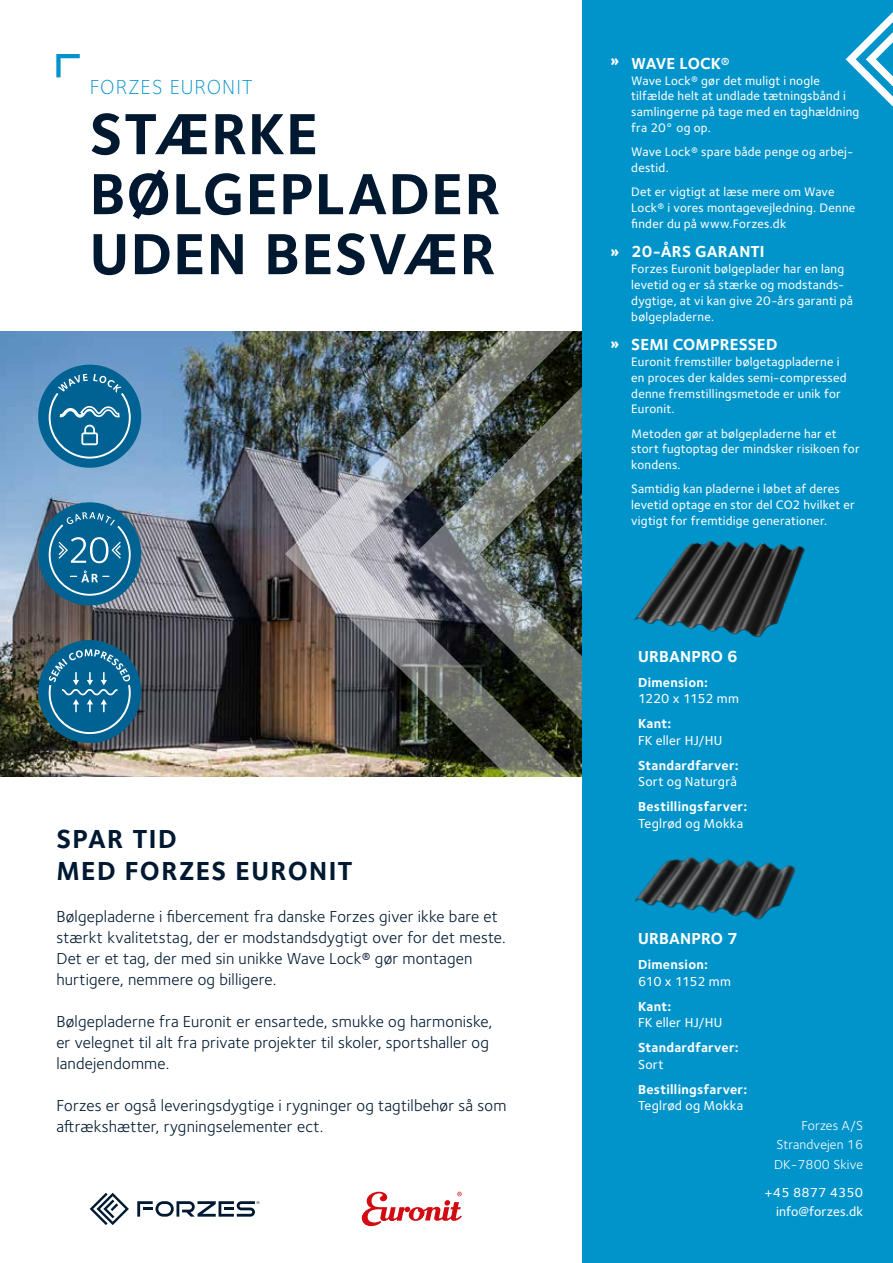
<style>
.page{position:relative;width:893px;height:1263px;background:#fff}
.page>*{position:absolute;margin:0;border:0;box-sizing:border-box;transform-origin:0 0}
.t1{font:700 60px/60px "Foundry Sterling";letter-spacing:.02em;color:#001930}
.t2{font:700 27px/32.4px "Foundry Sterling";letter-spacing:.055em;color:#001930}
.t3{font:300 21px "Foundry Sterling";letter-spacing:.05em;color:#0094cb}
.t4{font:700 18px "Foundry Sterling";color:#fff}
.t5{font:16.5px/21px "Foundry Sterling";letter-spacing:.01em;color:#001930}
.t6{font:700 16.5px "Foundry Sterling";letter-spacing:.01em;color:#fff}
.t7{font:700 13.5px "Foundry Sterling";letter-spacing:.02em;color:#fff}
.t8{font:500 13.5px/19.5px "Foundry Sterling";letter-spacing:.015em;color:#fff;text-align:right}
.t9{font:13.5px/19.5px "Foundry Sterling";letter-spacing:.01em;color:#fff;text-align:justify}
.t10{font:500 13.5px "Foundry Sterling";letter-spacing:-.03em;color:#fff}
.t11{font:500 13.5px "Foundry Sterling";letter-spacing:-.045em;color:#fff}
.t12{font:500 12.75px/15.8px "Foundry Sterling";letter-spacing:.02em;color:#fff}
</style>
<div class="page">
<img style="left:0;top:332px;width:285px;height:444px">
<img style="left:285px;top:245px;width:298px;height:617px">
<div style="left:583px;top:0;width:310px;height:1263px;background:#0094cb"></div>
<svg style="left:90px;top:1193px;width:39px;height:32px"></svg>
<svg style="left:137px;top:1201px;width:123px;height:15px"></svg>
<svg style="left:361px;top:1192px;width:101px;height:34px"></svg>
<svg style="left:56px;top:54px;width:24px;height:23px"></svg>
<svg style="left:846px;top:12px;width:47px;height:95px"></svg>
<div style="left:38px;top:640px;width:103px;height:103px;background:#006292;border-radius:50%"></div>
<svg style="left:49px;top:649px;width:82px;height:85px"></svg>
<div style="left:38px;top:502px;width:103px;height:103px;background:#006292;border-radius:50%"></div>
<svg style="left:49px;top:512px;width:82px;height:84px"></svg>
<img style="left:634px;top:540px;width:171px;height:97px">
<img style="left:634px;top:856px;width:162px;height:64px">
<div style="left:38px;top:365px;width:103px;height:103px;background:#006292;border-radius:50%"></div>
<svg style="left:49px;top:374px;width:82px;height:85px"></svg>
<h3 class="t3" style="left:90px;top:75px;width:165px">FORZES EURONIT</h3>
<h1 class="t1" style="left:90px;top:107px;width:412px">STÆRKE<br>BØLGEPLADER<br>UDEN BESVÆR</h1>
<h2 class="t2" style="left:56px;top:823px;width:298px">SPAR TID<br>MED FORZES EURONIT</h2>
<p class="t5" style="left:56px;top:906px;width:451px">Bølgepladerne i fibercement fra danske Forzes giver ikke bare et stærkt kvalitetstag, der er modstandsdygtigt over for det meste.<br>Det er et tag, der med sin unikke Wave Lock® gør montagen hurtigere, nemmere og billigere.</p>
<p class="t5" style="left:56px;top:1011px;width:438px">Bølgepladerne fra Euronit er ensartede, smukke og harmoniske, er velegnet til alt fra private projekter til skoler, sportshaller og landejendomme.</p>
<p class="t5" style="left:56px;top:1095px;width:451px">Forzes er også leveringsdygtige i rygninger og tagtilbehør så som aftrækshætter, rygningselementer ect.</p>
<h3 class="t4" style="left:610px;top:49px;width:11px">»</h3>
<h3 class="t4" style="left:610px;top:241px;width:11px">»</h3>
<h3 class="t4" style="left:610px;top:332px;width:11px">»</h3>
<p class="t6" style="left:631px;top:54px;width:100px">WAVE LOCK®</p>
<p class="t12" style="left:631px;top:73px;width:230px">Wave Lock® gør det muligt i nogle tilfælde helt at undlade tætningsbånd i samlingerne på tage med en taghældning fra 20° og op.</p>
<p class="t12" style="left:631px;top:144px;width:224px">Wave Lock® spare både penge og arbej&shy;destid.</p>
<p class="t12" style="left:631px;top:184px;width:226px">Det er vigtigt at læse mere om Wave<br>Lock® i vores montagevejledning. Denne finder du på www.Forzes.dk</p>
<p class="t6" style="left:631px;top:242px;width:135px">20-ÅRS GARANTI</p>
<p class="t12" style="left:631px;top:261px;width:223px">Forzes Euronit bølgeplader har en lang levetid og er så stærke og modstands&shy;dygtige, at vi kan give 20-års garanti på bølgepladerne.</p>
<p class="t6" style="left:631px;top:335px;width:148px">SEMI COMPRESSED</p>
<p class="t12" style="left:631px;top:354px;width:217px">Euronit fremstiller bølgetagpladerne i en proces der kaldes semi-compressed denne fremstillingsmetode er unik for<br>Euronit.</p>
<p class="t12" style="left:631px;top:426px;width:230px">Metoden gør at bølgepladerne har et stort fugtoptag der mindsker risikoen for kondens.</p>
<p class="t12" style="left:631px;top:481px;width:225px">Samtidig kan pladerne i løbet af deres levetid optage en stor del CO2 hvilket er vigtigt for fremtidige generationer.</p>
<p class="t6" style="left:638px;top:646px;width:101px">URBANPRO 6</p>
<p class="t7" style="left:638px;top:674px;width:71px">Dimension:</p>
<p class="t10" style="left:638px;top:691px;width:102px">1220 x 1152 mm</p>
<p class="t7" style="left:638px;top:716px;width:35px">Kant:</p>
<p class="t8" style="left:638px;top:731px;width:86px">FK eller HJ/HU</p>
<p class="t7" style="left:638px;top:757px;width:102px">Standardfarver:</p>
<p class="t8" style="left:638px;top:772px;width:101px">Sort og Naturgrå</p>
<p class="t7" style="left:638px;top:799px;width:111px">Bestillingsfarver:</p>
<p class="t8" style="left:638px;top:814px;width:107px">Teglrød og Mokka</p>
<p class="t6" style="left:638px;top:929px;width:101px">URBANPRO 7</p>
<p class="t7" style="left:638px;top:957px;width:71px">Dimension:</p>
<p class="t11" style="left:638px;top:973px;width:94px">610 x 1152 mm</p>
<p class="t7" style="left:638px;top:998px;width:35px">Kant:</p>
<p class="t8" style="left:638px;top:1013px;width:86px">FK eller HJ/HU</p>
<p class="t7" style="left:638px;top:1040px;width:102px">Standardfarver:</p>
<p class="t8" style="left:638px;top:1055px;width:27px">Sort</p>
<p class="t7" style="left:638px;top:1081px;width:111px">Bestillingsfarver:</p>
<p class="t8" style="left:638px;top:1096px;width:107px">Teglrød og Mokka</p>
<p class="t9" style="left:774px;top:1115px;width:91px;text-indent:27px">Forzes A/S Strandvejen 16<br>DK-7800 Skive</p>
<p class="t8" style="left:765px;top:1182px;width:100px">+45 8877 4350 info@forzes.dk</p>
</div>
